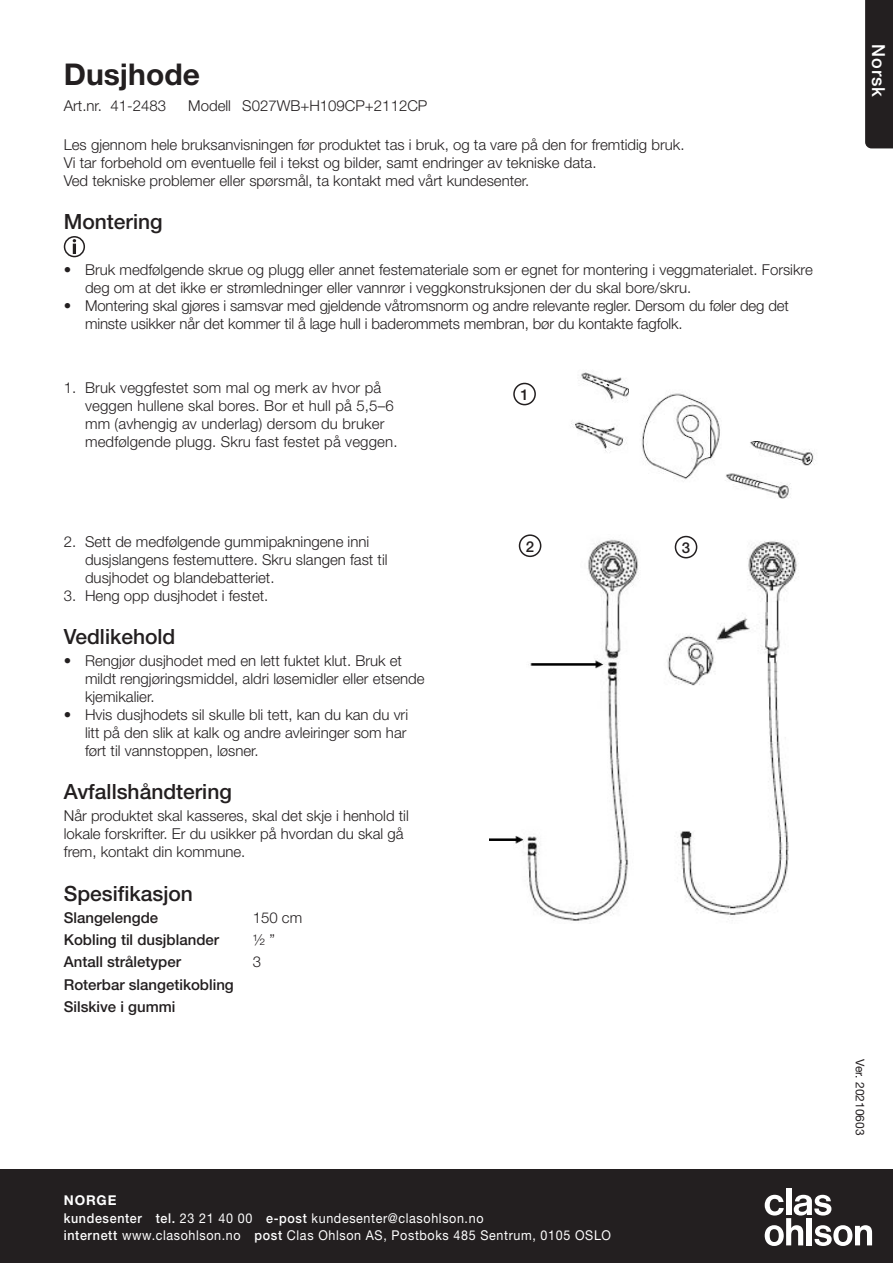
<style>
.page{position:relative;width:893px;height:1263px;background:#fff}
.page>*{position:absolute;margin:0;border:0;box-sizing:border-box;transform-origin:0 0}
.Bruks_-_Inledande_be{font:700 30px "Helvetica Neue LT Std";color:#231f20}
.Bruks_-_Nytt_Avsnitt{font:500 21px "Helvetica Neue LT Std";color:#231f20}
.t1{font:500 18px "Helvetica Neue LT Std";letter-spacing:.05em;color:#fff}
.Bruks_-_Brödtext{font:300 15px/18px "Helvetica Neue LT Std";color:#231f20}
.Bruks_-_Brödtext_med{font:500 15px "Helvetica Neue LT Std";color:#231f20}
.Bruks_-_Inledande_Ar{font:300 15px "Helvetica Neue LT Std";color:#231f20}
.Bruks_-_Brödtext_med-2{font:300 15px "Helvetica Neue LT Std";color:#231f20}
.t2{font:13.5px/18.3px "Helvetica Neue LT Std";letter-spacing:.05em;color:#fff;scale:.93 1}
.t3{font:12px "Helvetica Neue LT Std";color:#231f20}
.s1{font-weight:700}
.s2{font-weight:500}
</style>
<div class="page">
<div style="left:0;top:1169px;width:893px;height:94px;background:#231f20"></div>
<div style="left:786px;top:1188px;width:5px;height:27px;background:#fff"></div>
<svg style="left:765px;top:1195px;width:107px;height:51px"></svg>
<div style="left:865px;top:0;width:28px;height:148px;background:#231f20"></div>
<img style="left:571px;top:372px;width:58px;height:80px">
<img style="left:641px;top:393px;width:79px;height:87px">
<img style="left:725px;top:441px;width:91px;height:58px">
<img style="left:489px;top:534px;width:150px;height:387px">
<img style="left:667px;top:535px;width:132px;height:382px">
<div style="left:513px;top:383px;width:23px;height:22px;border:2px solid #231f20;border-radius:50%"></div>
<div style="left:519px;top:535px;width:22px;height:21px;background:#fff;border-radius:50%"></div>
<div style="left:519px;top:534px;width:22px;height:23px;border:2px solid #231f20;border-radius:50%"></div>
<div style="left:675px;top:536px;width:22px;height:22px;background:#fff;border-radius:50%"></div>
<div style="left:675px;top:536px;width:22px;height:22px;border:2px solid #231f20;border-radius:50%"></div>
<div style="left:64px;top:236px;width:21px;height:21px;border:2px solid #231f20;border-radius:50%"></div>
<svg style="left:73px;top:239px;width:3px;height:15px"></svg>
<p class="Bruks_-_Inledande_be" style="left:64px;top:56px;width:138px">Dusjhode</p>
<p class="Bruks_-_Inledande_Ar" style="left:64px;top:97px;width:104px">Art.nr. 41-2483</p>
<p class="Bruks_-_Inledande_Ar" style="left:188px;top:97px;width:241px">Modell S027WB+H109CP+2112CP</p>
<p class="Bruks_-_Brödtext" style="left:64px;top:135px;width:622px">Les gjennom hele bruksanvisningen før produktet tas i bruk, og ta vare på den for fremtidig bruk.</p>
<p class="Bruks_-_Brödtext" style="left:64px;top:153px;width:534px">Vi tar forbehold om eventuelle feil i tekst og bilder, samt endringer av tekniske data.</p>
<p class="Bruks_-_Brödtext" style="left:64px;top:171px;width:467px">Ved tekniske problemer eller spørsmål, ta kontakt med vårt kundesenter.</p>
<p class="Bruks_-_Nytt_Avsnitt" style="left:64px;top:209px;width:100px">Montering</p>
<p class="Bruks_-_Brödtext" style="left:85px;top:261px;width:729px;text-indent:-21px">• Bruk medfølgende skrue og plugg eller annet festemateriale som er egnet for montering i veggmaterialet. Forsikre deg om at det ikke er strømledninger eller vannrør i veggkonstruksjonen der du skal bore/skru.</p>
<p class="Bruks_-_Brödtext" style="left:85px;top:297px;width:705px;text-indent:-21px">• Montering skal gjøres i samsvar med gjeldende våtromsnorm og andre relevante regler. Dersom du føler deg det minste usikker når det kommer til å lage hull i baderommets membran, bør du kontakte fagfolk.</p>
<p class="Bruks_-_Brödtext" style="left:85px;top:379px;width:314px;text-indent:-21px">1. Bruk veggfestet som mal og merk av hvor på veggen hullene skal bores. Bor et hull på 5,5–6 mm (avhengig av underlag) dersom du bruker medfølgende plugg. Skru fast festet på veggen.</p>
<p class="Bruks_-_Brödtext" style="left:85px;top:532px;width:304px;text-indent:-21px">2. Sett de medfølgende gummipakningene inni dusjslangens festemuttere. Skru slangen fast til dusjhodet og blandebatteriet.</p>
<p class="Bruks_-_Brödtext" style="left:64px;top:586px;width:206px">3. Heng opp dusjhodet i festet.</p>
<p class="Bruks_-_Nytt_Avsnitt" style="left:64px;top:624px;width:113px">Vedlikehold</p>
<p class="Bruks_-_Brödtext" style="left:85px;top:651px;width:341px;text-indent:-21px">• Rengjør dusjhodet med en lett fuktet klut. Bruk et mildt rengjøringsmiddel, aldri løsemidler eller etsende kjemikalier.</p>
<p class="Bruks_-_Brödtext" style="left:85px;top:705px;width:325px;text-align:justify;text-indent:-21px">• Hvis dusjhodets sil skulle bli tett, kan du kan du vri litt på den slik at kalk og andre avleiringer som har ført til vannstoppen, løsner.</p>
<p class="Bruks_-_Nytt_Avsnitt" style="left:64px;top:779px;width:170px">Avfallshåndtering</p>
<p class="Bruks_-_Brödtext" style="left:64px;top:807px;width:347px">Når produktet skal kasseres, skal det skje i henhold til lokale forskrifter. Er du usikker på hvordan du skal gå frem, kontakt din kommune.</p>
<p class="Bruks_-_Nytt_Avsnitt" style="left:64px;top:881px;width:131px">Spesifikasjon</p>
<p class="Bruks_-_Brödtext_med" style="left:64px;top:909px;width:96px">Slangelengde</p>
<p class="Bruks_-_Brödtext_med-2" style="left:253px;top:908px;width:51px">150 cm</p>
<p class="Bruks_-_Brödtext_med" style="left:64px;top:931px;width:157px">Kobling til dusjblander</p>
<p class="Bruks_-_Brödtext_med-2" style="left:253px;top:931px;width:24px">½ ”</p>
<p class="Bruks_-_Brödtext_med" style="left:64px;top:953px;width:119px">Antall stråletyper</p>
<p class="Bruks_-_Brödtext_med-2" style="left:253px;top:953px;width:10px">3</p>
<p class="Bruks_-_Brödtext_med" style="left:64px;top:975px;width:172px">Roterbar slangetikobling</p>
<p class="Bruks_-_Brödtext_med" style="left:64px;top:998px;width:113px">Silskive i gummi</p>
<p class="Bruks_-_Brödtext_med" style="left:520px;top:386px;width:10px">1</p>
<p class="Bruks_-_Brödtext_med" style="left:526px;top:537px;width:10px">2</p>
<p class="Bruks_-_Brödtext_med" style="left:682px;top:539px;width:10px">3</p>
<p class="t2" style="left:64px;top:1191px;width:453px"><span class="s1">NORGE<br></span><span class="s2">kundesenter tel.</span> 23 21 40 00 <span class="s2">e-post</span> kundesenter@clasohlson.no</p>
<p class="t2" style="left:64px;top:1225px;width:590px"><span class="s2">internett</span> www.clasohlson.no <span class="s2">post</span> Clas Ohlson AS, Postboks 485 Sentrum, 0105 OSLO</p>
<p class="t1" style="left:889px;top:44px;width:54px;rotate:90deg">Norsk</p>
<p class="t3" style="left:867px;top:1059px;width:78px;rotate:90deg">Ver. 20210603</p>
</div>
